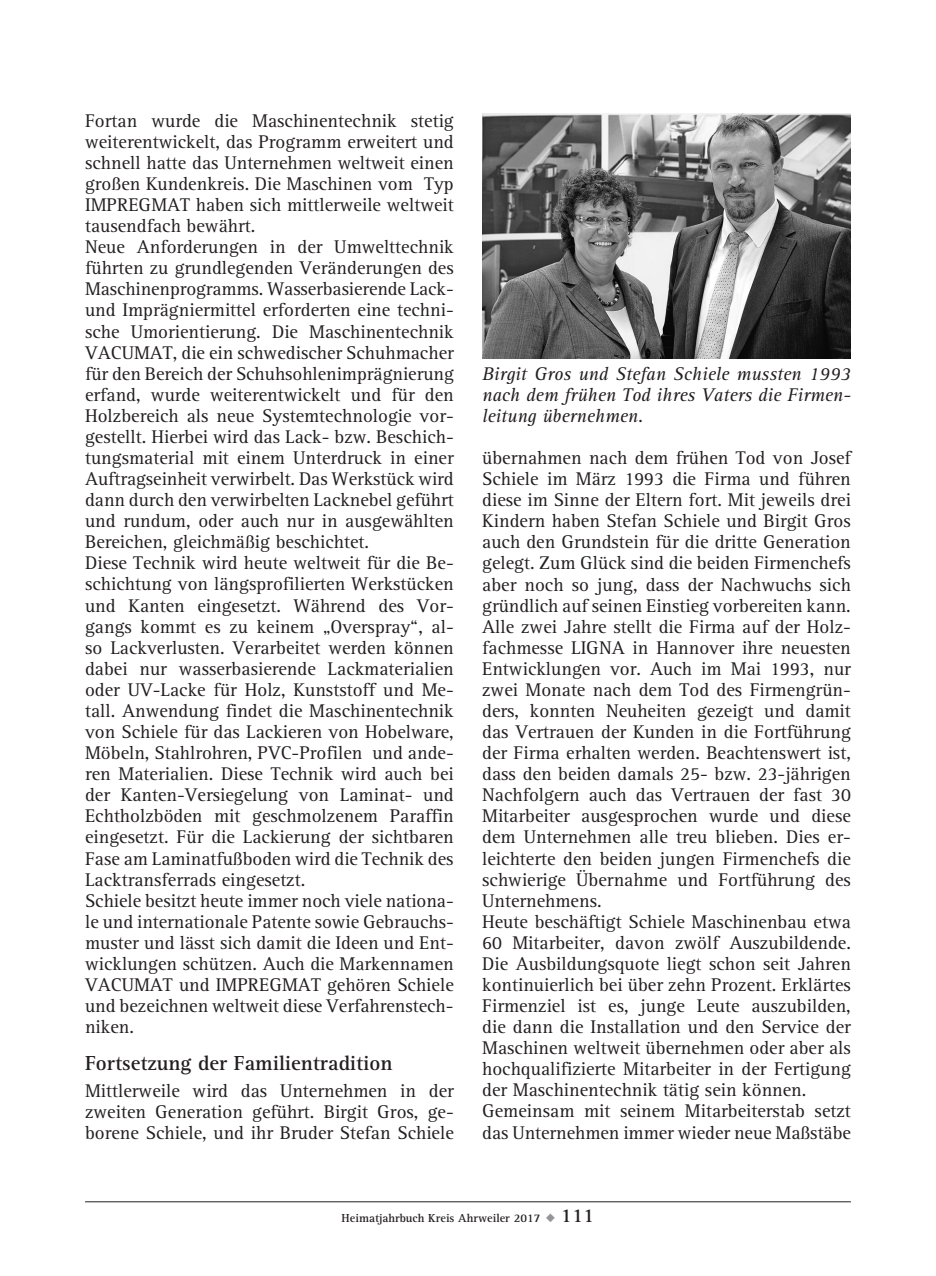
<style>
.page{position:relative;width:936px;height:1276px;background:#fff}
.page>*{position:absolute;margin:0;border:0;box-sizing:border-box;transform-origin:0 0}
.t1{font:700 21px "AT Rotis Serif";color:#231f20}
.t2{font:19px/21px "AT Rotis Serif";color:#231f20}
.t3{font:italic 19px/21px "AT Rotis Serif";color:#231f20;text-align:justify}
.t4{font:700 12px "AT Rotis Serif";color:#231f20}
.s1{color:#939598}
.s2{font-size:20px}
</style>
<div class="page">
<hr style="left:85px;top:1201px;width:765px;height:1px;background:#231f20">
<img style="left:482px;top:113px;width:368px;height:246px">
<p class="t2" style="left:85px;top:111px;width:370px">Fortan wurde die Maschinentechnik stetig weiterentwickelt, das Programm erweitert und schnell hatte das Unternehmen weltweit einen großen Kundenkreis. Die Maschinen vom Typ IMPREGMAT haben sich mittlerweile weltweit tausendfach bewährt.<br>Neue Anforderungen in der Umwelttechnik führten zu grundlegenden Veränderungen des Maschinenprogramms. Wasserbasierende Lack&shy;und Imprägniermittel erforderten eine techni&shy;sche Umorientierung. Die Maschinentechnik VACUMAT, die ein schwedischer Schuhmacher für den Bereich der Schuhsohlenimprägnierung erfand, wurde weiterentwickelt und für den Holzbereich als neue Systemtechnologie vor&shy;gestellt. Hierbei wird das Lack- bzw. Beschich&shy;tungsmaterial mit einem Unterdruck in einer Auftragseinheit verwirbelt. Das Werkstück wird dann durch den verwirbelten Lacknebel geführt und rundum, oder auch nur in ausgewählten Bereichen, gleichmäßig beschichtet.<br>Diese Technik wird heute weltweit für die Be&shy;schichtung von längsprofilierten Werkstücken und Kanten eingesetzt. Während des Vor&shy;gangs kommt es zu keinem „Overspray“, al&shy;so Lackverlusten. Verarbeitet werden können dabei nur wasserbasierende Lackmaterialien oder UV-Lacke für Holz, Kunststoff und Me&shy;tall. Anwendung findet die Maschinentechnik von Schiele für das Lackieren von Hobelware, Möbeln, Stahlrohren, PVC-Profilen und ande&shy;ren Materialien. Diese Technik wird auch bei der Kanten-Versiegelung von Laminat- und Echtholzböden mit geschmolzenem Paraffin eingesetzt. Für die Lackierung der sichtbaren Fase am Laminatfußboden wird die Technik des Lacktransferrads eingesetzt.<br>Schiele besitzt heute immer noch viele nationa&shy;le und internationale Patente sowie Gebrauchs&shy;muster und lässt sich damit die Ideen und Ent&shy;wicklungen schützen. Auch die Markennamen VACUMAT und IMPREGMAT gehören Schiele und bezeichnen weltweit diese Verfahrenstech&shy;niken.</p>
<p class="t1" style="left:85px;top:1050px;width:309px">Fortsetzung der Familientradition</p>
<p class="t2" style="left:85px;top:1080px;width:370px;text-align:justify">Mittlerweile wird das Unternehmen in der zweiten Generation geführt. Birgit Gros, ge&shy;borene Schiele, und ihr Bruder Stefan Schiele</p>
<p class="t3" style="left:482px;top:364px;width:370px">Birgit Gros und Stefan Schiele mussten 1993 nach dem frühen Tod ihres Vaters die Firmen&shy;leitung übernehmen.</p>
<p class="t2" style="left:482px;top:448px;width:370px">übernahmen nach dem frühen Tod von Josef Schiele im März 1993 die Firma und führen diese im Sinne der Eltern fort. Mit jeweils drei Kindern haben Stefan Schiele und Birgit Gros auch den Grundstein für die dritte Generation gelegt. Zum Glück sind die beiden Firmenchefs aber noch so jung, dass der Nachwuchs sich gründlich auf seinen Einstieg vorbereiten kann.<br>Alle zwei Jahre stellt die Firma auf der Holz&shy;fachmesse LIGNA in Hannover ihre neuesten Entwicklungen vor. Auch im Mai 1993, nur zwei Monate nach dem Tod des Firmengrün&shy;ders, konnten Neuheiten gezeigt und damit das Vertrauen der Kunden in die Fortführung der Firma erhalten werden. Beachtenswert ist, dass den beiden damals 25- bzw. 23-jährigen Nachfolgern auch das Vertrauen der fast 30<br>Mitarbeiter ausgesprochen wurde und diese dem Unternehmen alle treu blieben. Dies er&shy;leichterte den beiden jungen Firmenchefs die schwierige Übernahme und Fortführung des Unternehmens.<br>Heute beschäftigt Schiele Maschinenbau etwa 60 Mitarbeiter, davon zwölf Auszubildende.<br>Die Ausbildungsquote liegt schon seit Jahren kontinuierlich bei über zehn Prozent. Erklärtes Firmenziel ist es, junge Leute auszubilden, die dann die Installation und den Service der Maschinen weltweit übernehmen oder aber als hochqualifizierte Mitarbeiter in der Fertigung der Maschinentechnik tätig sein können.<br>Gemeinsam mit seinem Mitarbeiterstab setzt das Unternehmen immer wieder neue Maßstäbe</p>
<p class="t4" style="left:341px;top:1210px;width:254px">Heimatjahrbuch Kreis Ahrweiler 2017 <span class="s1">◆</span> <span class="s2">111</span></p>
</div>
